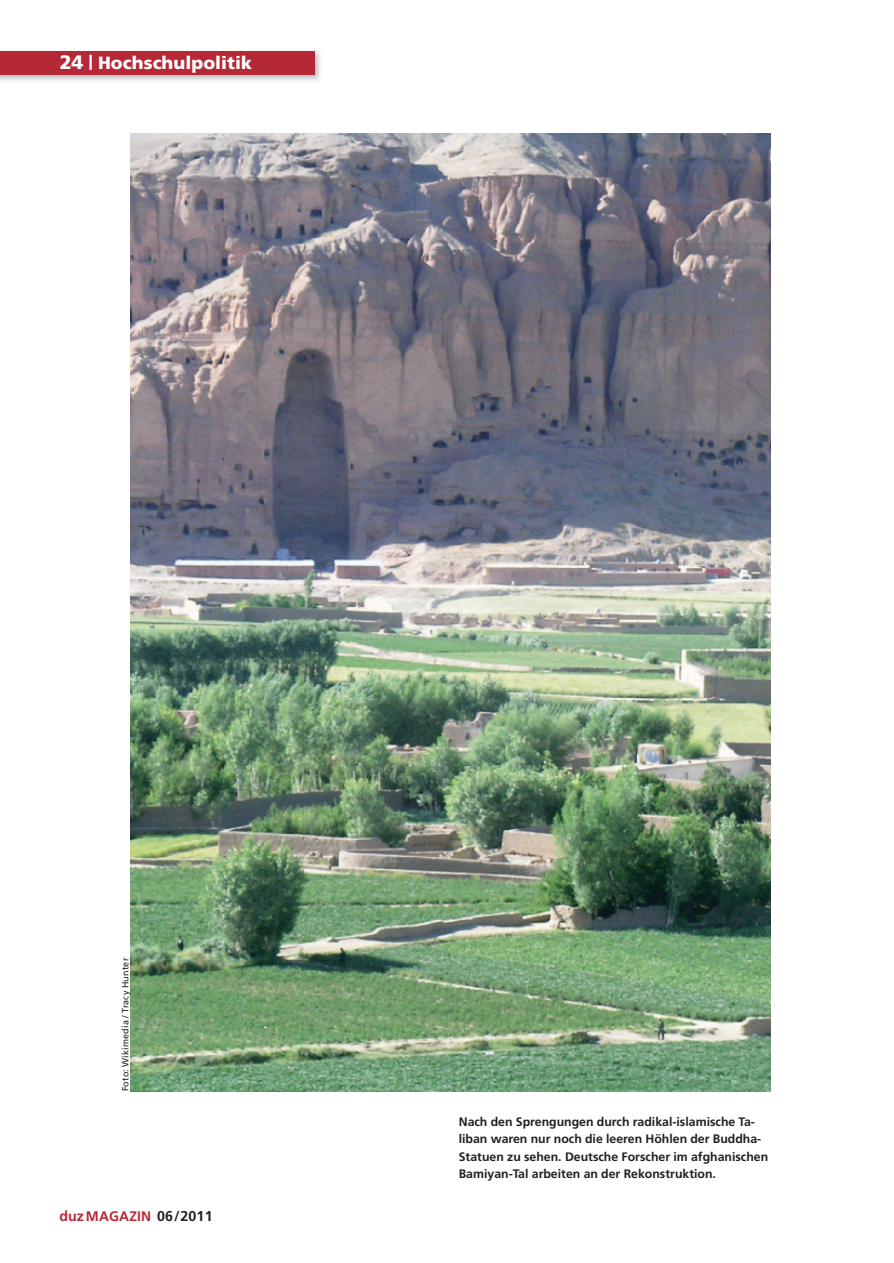
<style>
.page{position:relative;width:894px;height:1263px;background:#fff}
.page>*{position:absolute;margin:0;border:0;box-sizing:border-box;transform-origin:0 0}
.t1{font:900 17.7px "Frutiger";letter-spacing:.005em;color:#fff}
.t2{font:700 13.8px "Frutiger";letter-spacing:.01em;color:#b72837}
.t3{font:700 12.3px/17.4px "Frutiger";color:#231f20}
.t4{font:9px "Frutiger";letter-spacing:.02em;color:#231f20}
.s1{font-size:19.5px}
.s2{font-size:14.25px}
.s3{font-size:14.25px;color:#231f20}
</style>
<div class="page">
<img style="left:131px;top:134px;width:639px;height:957px">
<img style="left:0;top:52px;width:321px;height:29px">
<div style="left:0;top:51px;width:315px;height:23px;background:#b72837"></div>
<h1 class="t1" style="left:60px;top:52px;width:194px"><span class="s1">24</span> <sup>|</sup> Hochschulpolitik</h1>
<p class="t4" style="left:120px;top:1091px;width:135px;rotate:-90deg">Foto: Wikimedia / Tracy Hunter</p>
<p class="t2" style="left:59px;top:1207px;width:155px"><span class="s2">duz</span> MAGAZIN <span class="s3">06 / 2011</span></p>
<p class="t3" style="left:458px;top:1113px;width:311px">Nach den Sprengungen durch radikal-islamische Ta&shy;liban waren nur noch die leeren Höhlen der Buddha-Statuen zu sehen. Deutsche Forscher im afghanischen Bamiyan-Tal arbeiten an der Rekonstruktion.</p>
</div>
